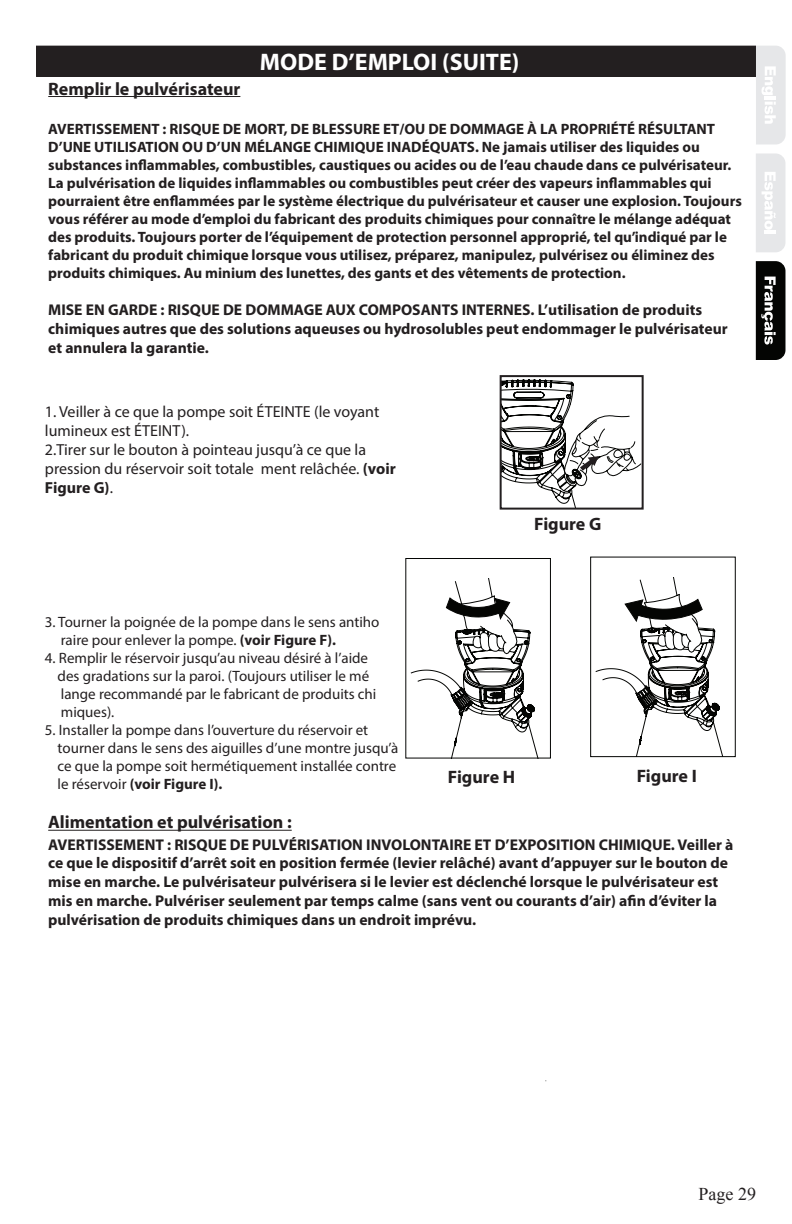
<style>
.page{position:relative;width:792px;height:1224px;background:#fff}
.page>*{position:absolute;margin:0;border:0;box-sizing:border-box;transform-origin:0 0}
.t1{font:700 24px "Myriad Pro";color:#fff}
.t2{font:700 18px "Myriad Pro";color:#231f20}
.t3{font:18px "Times New Roman";color:#231f20}
.t4{font:16px/19.2px "Myriad Pro";color:#231f20}
.t5{font:700 15.6px/18.8px "Myriad Pro";color:#231f20}
.t6{font:700 15px/18px "Myriad Pro";color:#231f20}
.t7{font:15px/18px "Myriad Pro";color:#231f20}
.s1{font-weight:700}
</style>
<div class="page">
<div style="left:37px;top:46px;width:718px;height:30px;background:#231f20"></div>
<div style="left:36px;top:46px;width:720px;height:31px;border:1px solid #231f20"></div>
<hr style="left:48px;top:96px;width:192px;height:1px;background:#231f20">
<svg style="left:503px;top:380px;width:138px;height:127px"></svg>
<div style="left:500px;top:375px;width:144px;height:135px;border:2px solid #231f20"></div>
<svg style="left:411px;top:579px;width:127px;height:178px"></svg>
<div style="left:405px;top:558px;width:146px;height:201px;border:1px solid #040503"></div>
<svg style="left:596px;top:577px;width:127px;height:178px"></svg>
<div style="left:590px;top:557px;width:146px;height:200px;border:1px solid #040503"></div>
<hr style="left:48px;top:830px;width:244px;height:1px;background:#231f20">
<svg style="left:756px;top:46px;width:30px;height:98px"></svg>
<svg style="left:756px;top:261px;width:29px;height:99px;background:#282928"></svg>
<svg style="left:756px;top:153px;width:29px;height:99px"></svg>
<h1 class="t1" style="left:260px;top:46px;width:261px">MODE D’EMPLOI (SUITE)</h1>
<p class="t2" style="left:48px;top:77px;width:194px">Remplir le pulvérisateur</p>
<p class="t6" style="left:48px;top:119px;width:695px">AVERTISSEMENT : RISQUE DE MORT, DE BLESSURE ET/OU DE DOMMAGE À LA PROPRIÉTÉ RÉSULTANT D’UNE UTILISATION OU D’UN MÉLANGE CHIMIQUE INADÉQUATS. Ne jamais utiliser des liquides ou substances inflammables, combustibles, caustiques ou acides ou de l’eau chaude dans ce pulvérisateur.<br>La pulvérisation de liquides inflammables ou combustibles peut créer des vapeurs inflammables qui pourraient être enflammées par le système électrique du pulvérisateur et causer une explosion. Toujours vous référer au mode d’emploi du fabricant des produits chimiques pour connaître le mélange adéquat des produits. Toujours porter de l’équipement de protection personnel approprié, tel qu’indiqué par le fabricant du produit chimique lorsque vous utilisez, préparez, manipulez, pulvérisez ou éliminez des produits chimiques. Au minium des lunettes, des gants et des vêtements de protection.</p>
<p class="t5" style="left:48px;top:300px;width:681px">MISE EN GARDE : RISQUE DE DOMMAGE AUX COMPOSANTS INTERNES. L’utilisation de produits chimiques autres que des solutions aqueuses ou hydrosolubles peut endommager le pulvérisateur et annulera la garantie.</p>
<p class="t4" style="left:45px;top:401px;width:352px">1. Veiller à ce que la pompe soit ÉTEINTE (le voyant lumineux est ÉTEINT).<br>2.Tirer sur le bouton à pointeau jusqu’à ce que la pression du réservoir soit totale ment relâchée. <span class="s1">(voir Figure G)</span>.</p>
<p class="t7" style="left:61px;top:612px;width:320px;text-indent:-16px">3. Tourner la poignée de la pompe dans le sens antiho raire pour enlever la pompe. <span class="s1">(voir Figure F).</span></p>
<p class="t7" style="left:58px;top:648px;width:320px;text-indent:-13px">4. Remplir le réservoir jusqu’au niveau désiré à l’aide des gradations sur la paroi. (Toujours utiliser le mé lange recommandé par le fabricant de produits chi miques).</p>
<p class="t7" style="left:58px;top:720px;width:342px;text-indent:-13px">5. Installer la pompe dans l’ouverture du réservoir et tourner dans le sens des aiguilles d’une montre jusqu’à ce que la pompe soit hermétiquement installée contre le réservoir <span class="s1">(voir Figure I).</span></p>
<p class="t2" style="left:534px;top:512px;width:69px">Figure G</p>
<p class="t2" style="left:448px;top:765px;width:69px">Figure H</p>
<p class="t2" style="left:637px;top:764px;width:62px">Figure I</p>
<p class="t2" style="left:48px;top:811px;width:245px">Alimentation et pulvérisation :</p>
<p class="t5" style="left:48px;top:835px;width:687px">AVERTISSEMENT : RISQUE DE PULVÉRISATION INVOLONTAIRE ET D’EXPOSITION CHIMIQUE. Veiller à ce que le dispositif d’arrêt soit en position fermée (levier relâché) avant d’appuyer sur le bouton de mise en marche. Le pulvérisateur pulvérisera si le levier est déclenché lorsque le pulvérisateur est mis en marche. Pulvériser seulement par temps calme (sans vent ou courants d’air) afin d’éviter la pulvérisation de produits chimiques dans un endroit imprévu.</p>
<p class="t3" style="left:699px;top:1182px;width:59px">Page 29</p>
</div>
